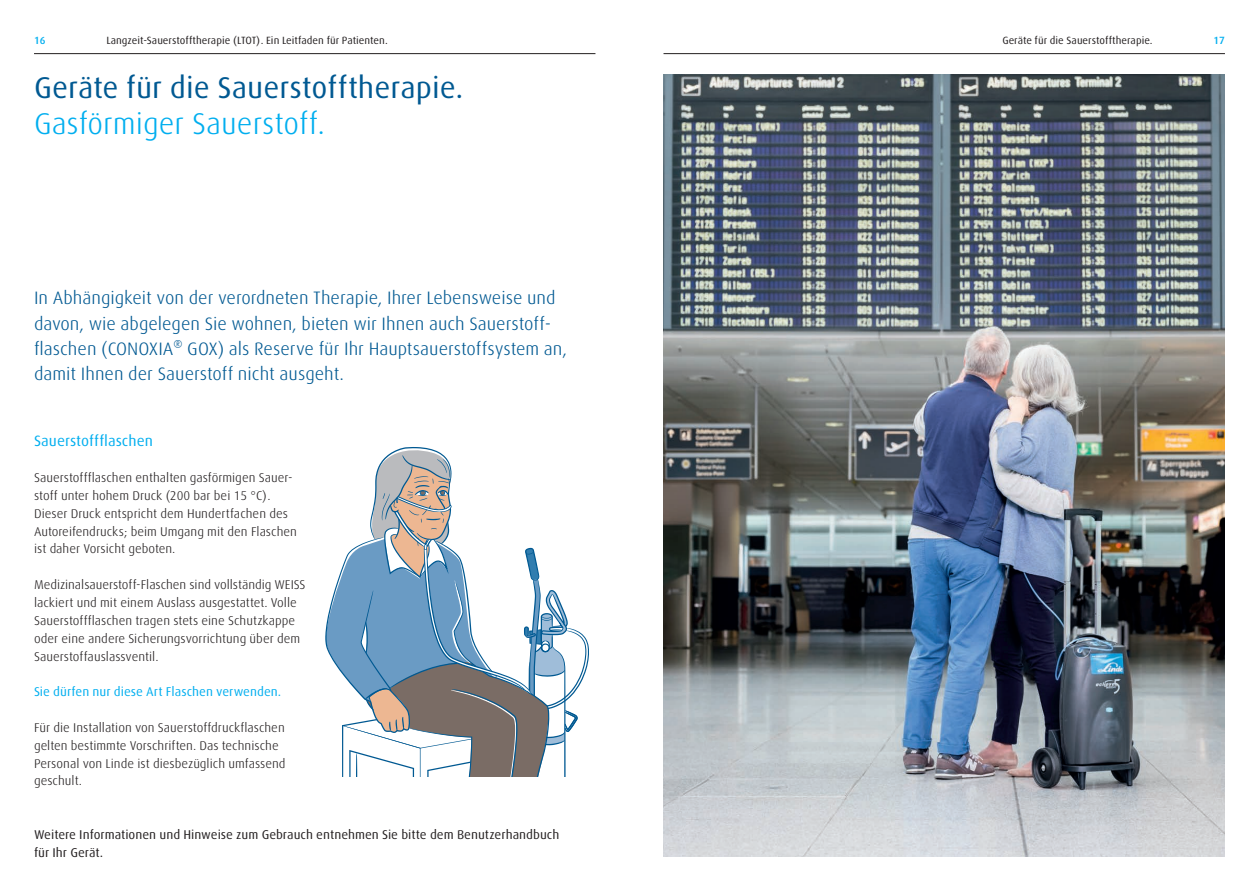
<style>
.page{position:relative;width:1259px;height:893px;background:#fff}
.page>*{position:absolute;margin:0;border:0;box-sizing:border-box;transform-origin:0 0}
.t1{font:30px "Linde Dax Global";color:#005992}
.t2{font:300 30px "Linde Dax Global";color:#00aeef}
.t3{font:300 18px/25.2px "Linde Dax Global";color:#005992}
.t4{font:15px "Linde Dax Global";color:#00aeef}
.t5{font:300 12.75px/17.9px "Linde Dax Global";color:#231f20}
.t6{font:12.75px/17.9px "Linde Dax Global";color:#231f20}
.t7{font:12.75px "Linde Dax Global";color:#00aeef}
.t8{font:10.5px "Linde Dax Global";color:#231f20}
.t9{font:500 10.5px "Linde Dax Global";color:#00aeef}
</style>
<div class="page">
<svg style="left:325px;top:447px;width:264px;height:330px"></svg>
<img style="left:663px;top:74px;width:562px;height:783px">
<hr style="left:663px;top:53px;width:562px;height:1px;background:#231f20">
<hr style="left:34px;top:53px;width:561px;height:1px;background:#231f20">
<p class="t8" style="left:106px;top:34px;width:283px">Langzeit-Sauerstofftherapie (LTOT). Ein Leitfaden für Patienten.</p>
<p class="t9" style="left:34px;top:34px;width:13px">16</p>
<p class="t8" style="left:1002px;top:34px;width:152px">Geräte für die Sauerstofftherapie.</p>
<p class="t9" style="left:1213px;top:34px;width:13px">17</p>
<h1 class="t1" style="left:34px;top:70px;width:431px">Geräte für die Sauerstofftherapie.</h1>
<h1 class="t2" style="left:34px;top:106px;width:292px">Gasförmiger Sauerstoff.</h1>
<p class="t3" style="left:34px;top:286px;width:534px">In Abhängigkeit von der verordneten Therapie, Ihrer Lebensweise und davon, wie abgelegen Sie wohnen, bieten wir Ihnen auch Sauerstoff&shy;flaschen (CONOXIA® GOX) als Reserve für Ihr Hauptsauerstoffsystem an, damit Ihnen der Sauerstoff nicht ausgeht.</p>
<p class="t4" style="left:34px;top:432px;width:120px">Sauerstoffflaschen</p>
<p class="t5" style="left:34px;top:469px;width:264px">Sauerstoffflaschen enthalten gasförmigen Sauer&shy;stoff unter hohem Druck (200 bar bei 15 °C).<br>Dieser Druck entspricht dem Hundertfachen des Autoreifendrucks; beim Umgang mit den Flaschen ist daher Vorsicht geboten.</p>
<p class="t5" style="left:34px;top:576px;width:273px">Medizinalsauerstoff-Flaschen sind vollständig WEISS lackiert und mit einem Auslass ausgestattet. Volle Sauerstoffflaschen tragen stets eine Schutzkappe oder eine andere Sicherungsvorrichtung über dem Sauerstoffauslassventil.</p>
<p class="t7" style="left:34px;top:684px;width:249px">Sie dürfen nur diese Art Flaschen verwenden.</p>
<p class="t5" style="left:34px;top:719px;width:253px">Für die Installation von Sauerstoffdruckflaschen gelten bestimmte Vorschriften. Das technische Personal von Linde ist diesbezüglich umfassend geschult.</p>
<p class="t6" style="left:34px;top:826px;width:527px">Weitere Informationen und Hinweise zum Gebrauch entnehmen Sie bitte dem Benutzerhandbuch für Ihr Gerät.</p>
</div>
